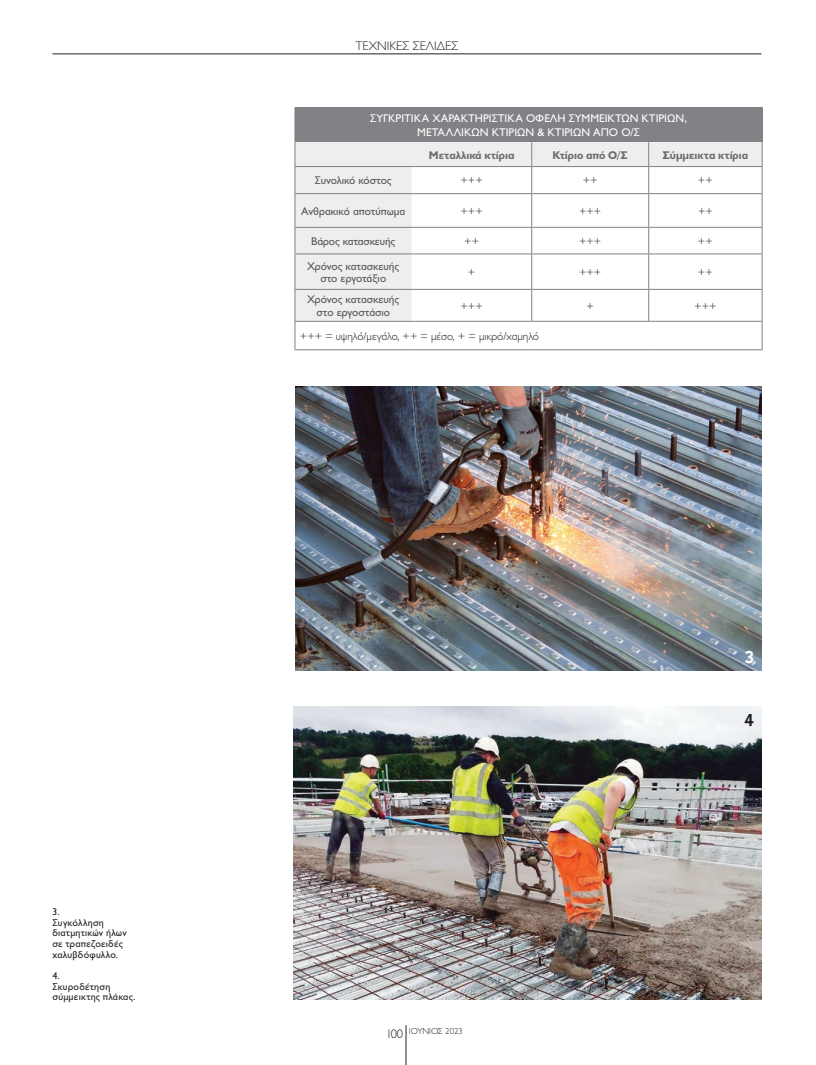
<style>
.page{position:relative;width:816px;height:1065px;background:#fff}
.page>*{position:absolute;margin:0;border:0;box-sizing:border-box;transform-origin:0 0}
.t1{font:600 17.5px "Kabel ITC Hel";color:#fff}
.t2{font:600 17.5px "Kabel ITC Hel";color:#231f20}
.t3{font:300 12.5px "Gill Sans Hel";color:#231f20}
.KEIMENO_PINAKA_BOLD{font:11.25px/12.5px "Gill Sans Hel";letter-spacing:-.005em;color:#57585a;text-align:center}
.TITLOS_PINAKA{font:11.25px/13.8px "Gill Sans Hel";color:#fff;text-align:center}
.KEIMENO_PINAKA{font:300 11.25px "Gill Sans Hel";color:#231f20}
.YPOTITLOS_PINAKA{font:700 11.25px "Gill Sans Hel";color:#6c6d70}
.LEZANTES_TEXNIKES{font:10px/10.6px "Gill Sans Hel";letter-spacing:.025em;color:#231f20}
.t4{font:300 8.75px "Gill Sans Hel";color:#231f20}
.s1{font-size:12.5px}
</style>
<div class="page">
<hr style="left:406px;top:1024px;width:1px;height:40px;background:#231f20">
<hr style="left:52px;top:54px;width:709px;height:1px;background:#231f20">
<img style="left:296px;top:387px;width:465px;height:283px">
<img style="left:293px;top:706px;width:468px;height:293px">
<div style="left:295px;top:107px;width:467px;height:35px;background:#808285"></div>
<svg style="left:296px;top:142px;width:465px;height:179px"></svg>
<hr style="left:295px;top:193px;width:116px;height:1px;background:#808285">
<hr style="left:411px;top:193px;width:120px;height:1px;background:#808285">
<hr style="left:531px;top:193px;width:117px;height:1px;background:#808285">
<hr style="left:648px;top:193px;width:114px;height:1px;background:#808285">
<hr style="left:295px;top:253px;width:116px;height:1px;background:#808285">
<hr style="left:411px;top:253px;width:120px;height:1px;background:#808285">
<hr style="left:531px;top:253px;width:117px;height:1px;background:#808285">
<hr style="left:648px;top:253px;width:114px;height:1px;background:#808285">
<hr style="left:295px;top:289px;width:116px;height:1px;background:#808285">
<hr style="left:411px;top:289px;width:120px;height:1px;background:#808285">
<hr style="left:531px;top:289px;width:117px;height:1px;background:#808285">
<hr style="left:648px;top:289px;width:114px;height:1px;background:#808285">
<hr style="left:295px;top:321px;width:116px;height:1px;background:#808285">
<hr style="left:411px;top:321px;width:120px;height:1px;background:#808285">
<hr style="left:531px;top:321px;width:117px;height:1px;background:#808285">
<hr style="left:648px;top:321px;width:114px;height:1px;background:#808285">
<hr style="left:295px;top:349px;width:116px;height:1px;background:#808285">
<hr style="left:411px;top:349px;width:120px;height:1px;background:#808285">
<hr style="left:531px;top:349px;width:117px;height:1px;background:#808285">
<hr style="left:648px;top:349px;width:114px;height:1px;background:#808285">
<svg style="left:531px;top:142px;width:1px;height:51px"></svg>
<svg style="left:648px;top:142px;width:1px;height:51px"></svg>
<svg style="left:761px;top:142px;width:1px;height:51px"></svg>
<hr style="left:531px;top:194px;width:1px;height:33px;background:#808285">
<hr style="left:648px;top:194px;width:1px;height:33px;background:#808285">
<hr style="left:761px;top:194px;width:1px;height:33px;background:#808285">
<svg style="left:531px;top:228px;width:1px;height:25px"></svg>
<svg style="left:648px;top:228px;width:1px;height:25px"></svg>
<svg style="left:761px;top:228px;width:1px;height:25px"></svg>
<hr style="left:531px;top:254px;width:1px;height:35px;background:#808285">
<hr style="left:648px;top:254px;width:1px;height:35px;background:#808285">
<hr style="left:761px;top:254px;width:1px;height:35px;background:#808285">
<hr style="left:531px;top:290px;width:1px;height:31px;background:#808285">
<hr style="left:648px;top:290px;width:1px;height:31px;background:#808285">
<hr style="left:761px;top:290px;width:1px;height:31px;background:#808285">
<svg style="left:761px;top:321px;width:1px;height:28px"></svg>
<svg style="left:295px;top:142px;width:1px;height:51px"></svg>
<hr style="left:295px;top:194px;width:1px;height:33px;background:#808285">
<svg style="left:295px;top:228px;width:1px;height:25px"></svg>
<hr style="left:295px;top:254px;width:1px;height:35px;background:#808285">
<hr style="left:295px;top:290px;width:1px;height:31px;background:#808285">
<svg style="left:295px;top:321px;width:1px;height:28px"></svg>
<hr style="left:295px;top:227px;width:116px;height:1px;background:#808285">
<hr style="left:411px;top:227px;width:120px;height:1px;background:#808285">
<hr style="left:531px;top:227px;width:117px;height:1px;background:#808285">
<hr style="left:648px;top:227px;width:114px;height:1px;background:#808285">
<hr style="left:295px;top:166px;width:116px;height:1px;background:#808285">
<hr style="left:411px;top:166px;width:120px;height:1px;background:#808285">
<hr style="left:531px;top:166px;width:117px;height:1px;background:#808285">
<hr style="left:648px;top:166px;width:114px;height:1px;background:#808285">
<p class="LEZANTES_TEXNIKES" style="left:52px;top:906px;width:9px">3.</p>
<p class="LEZANTES_TEXNIKES" style="left:52px;top:917px;width:76px">Συγκόλληση διατμητικών ήλων σε τραπεζοειδές χαλυβδόφυλλο.</p>
<p class="LEZANTES_TEXNIKES" style="left:52px;top:970px;width:9px">4.</p>
<p class="LEZANTES_TEXNIKES" style="left:52px;top:980px;width:84px">Σκυροδέτηση σύμμεικτης πλάκας.</p>
<p class="t3" style="left:355px;top:39px;width:104px">ΤΕΧΝΙΚΕΣ ΣΕΛΙΔΕΣ</p>
<p class="TITLOS_PINAKA" style="left:370px;top:112px;width:318px">ΣΥΓΚΡΙΤΙΚΑ ΧΑΡΑΚΤΗΡΙΣΤΙΚΑ ΟΦΕΛΗ ΣΥΜΜΕΙΚΤΩΝ ΚΤΙΡΙΩΝ,<br>ΜΕΤΑΛΛΙΚΩΝ ΚΤΙΡΙΩΝ &amp; ΚΤΙΡΙΩΝ ΑΠΟ Ο/Σ</p>
<p class="YPOTITLOS_PINAKA" style="left:429px;top:148px;width:87px">Μεταλλικά κτίρια</p>
<p class="YPOTITLOS_PINAKA" style="left:552px;top:148px;width:77px">Κτίριο από Ο/Σ</p>
<p class="YPOTITLOS_PINAKA" style="left:662px;top:148px;width:87px">Σύμμεικτα κτίρια</p>
<p class="KEIMENO_PINAKA_BOLD" style="left:315px;top:174px;width:78px">Συνολικό κόστος</p>
<p class="KEIMENO_PINAKA" style="left:460px;top:174px;width:24px">+++</p>
<p class="KEIMENO_PINAKA" style="left:583px;top:174px;width:16px">++</p>
<p class="KEIMENO_PINAKA" style="left:698px;top:174px;width:16px">++</p>
<p class="KEIMENO_PINAKA_BOLD" style="left:301px;top:205px;width:106px">Ανθρακικό αποτύπωμα</p>
<p class="KEIMENO_PINAKA" style="left:460px;top:205px;width:24px">+++</p>
<p class="KEIMENO_PINAKA" style="left:579px;top:205px;width:24px">+++</p>
<p class="KEIMENO_PINAKA" style="left:698px;top:205px;width:16px">++</p>
<p class="KEIMENO_PINAKA_BOLD" style="left:311px;top:235px;width:86px">Bάρος κατασκευής</p>
<p class="KEIMENO_PINAKA" style="left:464px;top:235px;width:16px">++</p>
<p class="KEIMENO_PINAKA" style="left:579px;top:235px;width:24px">+++</p>
<p class="KEIMENO_PINAKA" style="left:698px;top:235px;width:16px">++</p>
<p class="KEIMENO_PINAKA_BOLD" style="left:307px;top:260px;width:94px">Χρόνος κατασκευής στο εργοτάξιο</p>
<p class="KEIMENO_PINAKA" style="left:468px;top:266px;width:9px">+</p>
<p class="KEIMENO_PINAKA" style="left:579px;top:266px;width:24px">+++</p>
<p class="KEIMENO_PINAKA" style="left:698px;top:266px;width:16px">++</p>
<p class="KEIMENO_PINAKA_BOLD" style="left:307px;top:293px;width:94px">Χρόνος κατασκευής στο εργοστάσιο</p>
<p class="KEIMENO_PINAKA" style="left:460px;top:299px;width:24px">+++</p>
<p class="KEIMENO_PINAKA" style="left:586px;top:299px;width:9px">+</p>
<p class="KEIMENO_PINAKA" style="left:694px;top:299px;width:24px">+++</p>
<p class="KEIMENO_PINAKA" style="left:300px;top:329px;width:240px">+++ = υψηλό/μεγάλο, ++ = μέσο, + = μικρό/χαμηλό</p>
<p class="t1" style="left:744px;top:647px;width:11px">3</p>
<p class="t4" style="left:387px;top:1026px;width:76px"><span class="s1">100</span> ΙΟΥΝΙΟΣ 2023</p>
<p class="t2" style="left:744px;top:710px;width:11px">4</p>
</div>
